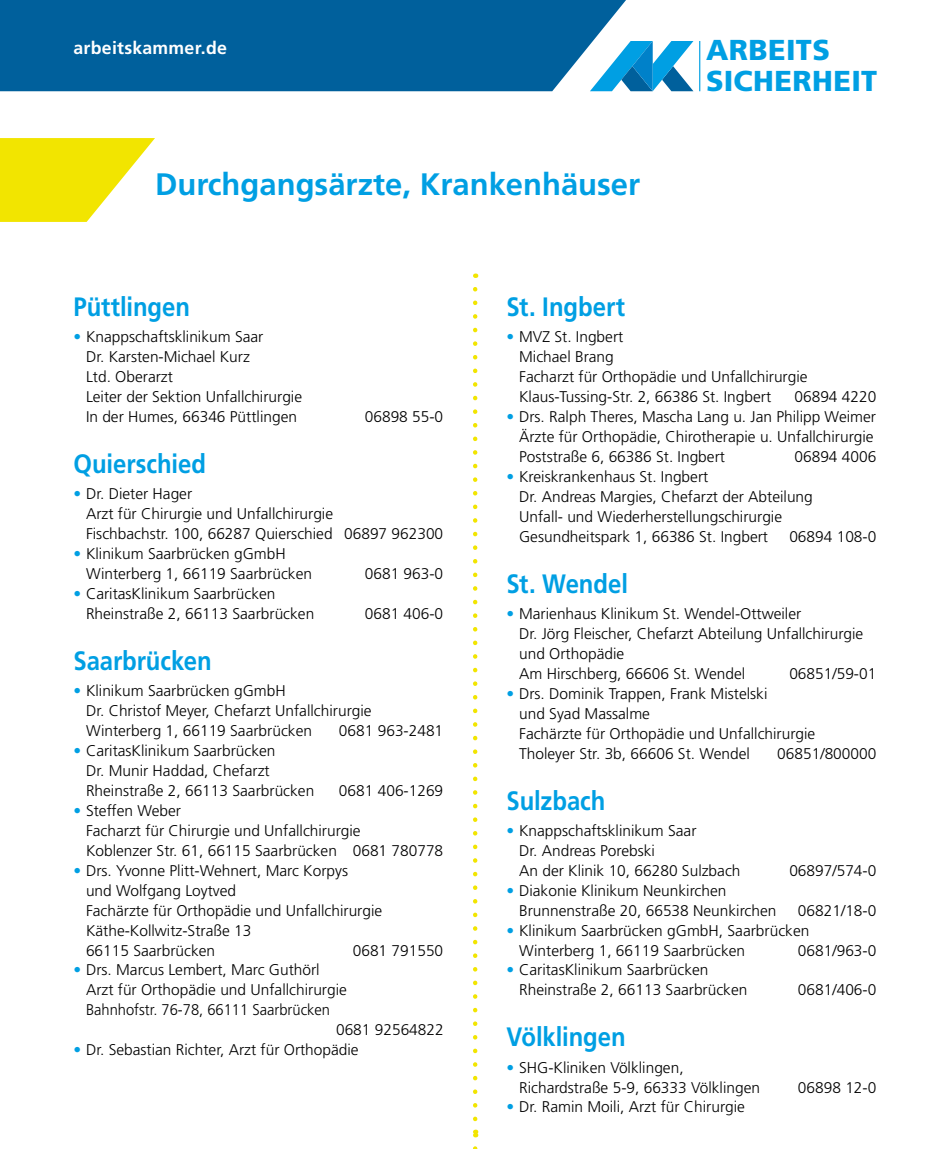
<style>
.page{position:relative;width:944px;height:1149px;background:#fff}
.page>*{position:absolute;margin:0;border:0;box-sizing:border-box;transform-origin:0 0}
.t1{font:700 31.05px "Frutiger LT Pro";color:#009fe3}
.t2{font:900 28.8px/31.3px "Frutiger LT Pro";letter-spacing:.015em;color:#009fe3}
.t3{font:700 26.55px "Frutiger LT Pro";color:#009fe3;scale:.9 1}
.t4{font:700 17.78px "Frutiger LT Pro";letter-spacing:.015em;color:#fff}
.t5{font:300 15.53px/20px "Frutiger LT Pro";color:#000}
.t6{font:300 15.53px "Frutiger LT Pro";color:#000;scale:.95 1}
.s1{color:#009fe3}
</style>
<div class="page">
<svg style="left:473px;top:289px;width:4px;height:847px"></svg>
<svg style="left:626px;top:41px;width:67px;height:50px"></svg>
<hr style="left:699px;top:41px;width:1px;height:50px;background:#009fe3">
<div style="left:0;top:0;width:626px;height:91px;background:#00609c"></div>
<svg style="left:0;top:138px;width:155px;height:84px"></svg>
<p class="t4" style="left:74px;top:37px;width:155px">arbeitskammer.de</p>
<p class="t1" style="left:155px;top:166px;width:487px">Durchgangsärzte, Krankenhäuser</p>
<p class="t2" style="left:706px;top:34px;width:173px">ARBEITS<br>SICHERHEIT</p>
<p class="t3" style="left:73px;top:291px;width:131px">Püttlingen</p>
<p class="t5" style="left:86px;top:327px;width:218px;text-indent:-13px"><span class="s1">•</span> Knappschaftsklinikum Saar<br>Dr. Karsten-Michael Kurz<br>Ltd. Oberarzt<br>Leiter der Sektion Unfallchirurgie<br>In der Humes, 66346 Püttlingen</p>
<p class="t5" style="left:365px;top:406px;width:80px">06898 55-0</p>
<p class="t3" style="left:73px;top:448px;width:149px">Quierschied</p>
<p class="t5" style="left:86px;top:484px;width:359px;text-indent:-13px"><span class="s1">•</span> Dr. Dieter Hager<br>Arzt für Chirurgie und Unfallchirurgie<br>Fischbachstr. 100, 66287 Quierschied 06897 962300</p>
<p class="t5" style="left:86px;top:543px;width:228px;text-indent:-13px"><span class="s1">•</span> Klinikum Saarbrücken gGmbH<br>Winterberg 1, 66119 Saarbrücken</p>
<p class="t5" style="left:365px;top:563px;width:80px">0681 963-0</p>
<p class="t5" style="left:86px;top:583px;width:230px;text-indent:-13px"><span class="s1">•</span> CaritasKlinikum Saarbrücken<br>Rheinstraße 2, 66113 Saarbrücken</p>
<p class="t5" style="left:365px;top:603px;width:80px">0681 406-0</p>
<p class="t3" style="left:73px;top:644px;width:155px">Saarbrücken</p>
<p class="t5" style="left:86px;top:680px;width:287px;text-indent:-13px"><span class="s1">•</span> Klinikum Saarbrücken gGmbH<br>Dr. Christof Meyer, Chefarzt Unfallchirurgie<br>Winterberg 1, 66119 Saarbrücken</p>
<p class="t5" style="left:339px;top:720px;width:106px">0681 963-2481</p>
<p class="t5" style="left:86px;top:740px;width:230px;text-indent:-13px"><span class="s1">•</span> CaritasKlinikum Saarbrücken<br>Dr. Munir Haddad, Chefarzt<br>Rheinstraße 2, 66113 Saarbrücken</p>
<p class="t5" style="left:339px;top:780px;width:106px">0681 406-1269</p>
<p class="t5" style="left:86px;top:800px;width:359px;text-indent:-13px"><span class="s1">•</span> Steffen Weber<br>Facharzt für Chirurgie und Unfallchirurgie<br>Koblenzer Str. 61, 66115 Saarbrücken 0681 780778</p>
<p class="t5" style="left:86px;top:860px;width:298px;text-indent:-13px"><span class="s1">•</span> Drs. Yvonne Plitt-Wehnert, Marc Korpys<br>und Wolfgang Loytved<br>Fachärzte für Orthopädie und Unfallchirurgie<br>Käthe-Kollwitz-Straße 13<br>66115 Saarbrücken</p>
<p class="t5" style="left:353px;top:939px;width:92px">0681 791550</p>
<p class="t5" style="left:73px;top:959px;width:248px"><span class="s1">•</span> Drs. Marcus Lembert, Marc Guthörl</p>
<p class="t5" style="left:86px;top:979px;width:262px">Arzt für Orthopädie und Unfallchirurgie</p>
<p class="t6" style="left:86px;top:1000px;width:259px">Bahnhofstr. 76-78, 66111 Saarbrücken</p>
<p class="t5" style="left:336px;top:1019px;width:109px">0681 92564822</p>
<p class="t5" style="left:73px;top:1039px;width:287px"><span class="s1">•</span> Dr. Sebastian Richter, Arzt für Orthopädie</p>
<p class="t3" style="left:507px;top:291px;width:133px">St. Ingbert</p>
<p class="t5" style="left:519px;top:327px;width:290px;text-indent:-13px"><span class="s1">•</span> MVZ St. Ingbert<br>Michael Brang<br>Facharzt für Orthopädie und Unfallchirurgie<br>Klaus-Tussing-Str. 2, 66386 St. Ingbert</p>
<p class="t5" style="left:794px;top:387px;width:83px">06894 4220</p>
<p class="t5" style="left:519px;top:406px;width:358px;text-indent:-13px"><span class="s1">•</span> Drs. Ralph Theres, Mascha Lang u. Jan Philipp Weimer<br>Ärzte für Orthopädie, Chirotherapie u. Unfallchirurgie<br>Poststraße 6, 66386 St. Ingbert</p>
<p class="t5" style="left:794px;top:446px;width:83px">06894 4006</p>
<p class="t5" style="left:519px;top:466px;width:295px;text-indent:-13px"><span class="s1">•</span> Kreiskrankenhaus St. Ingbert<br>Dr. Andreas Margies, Chefarzt der Abteilung Unfall- und Wiederherstellungschirurgie Gesundheitspark 1, 66386 St. Ingbert</p>
<p class="t5" style="left:789px;top:526px;width:89px">06894 108-0</p>
<p class="t3" style="left:507px;top:567px;width:137px">St. Wendel</p>
<p class="t5" style="left:519px;top:603px;width:346px;text-indent:-13px"><span class="s1">•</span> Marienhaus Klinikum St. Wendel-Ottweiler<br>Dr. Jörg Fleischer, Chefarzt Abteilung Unfallchirurgie und Orthopädie<br>Am Hirschberg, 66606 St. Wendel</p>
<p class="t5" style="left:789px;top:663px;width:89px">06851/59-01</p>
<p class="t5" style="left:519px;top:683px;width:298px;text-indent:-13px"><span class="s1">•</span> Drs. Dominik Trappen, Frank Mistelski<br>und Syad Massalme<br>Fachärzte für Orthopädie und Unfallchirurgie Tholeyer Str. 3b, 66606 St. Wendel</p>
<p class="t5" style="left:777px;top:743px;width:101px">06851/800000</p>
<p class="t3" style="left:507px;top:784px;width:111px">Sulzbach</p>
<p class="t5" style="left:519px;top:820px;width:223px;text-indent:-13px"><span class="s1">•</span> Knappschaftsklinikum Saar<br>Dr. Andreas Porebski<br>An der Klinik 10, 66280 Sulzbach</p>
<p class="t5" style="left:789px;top:860px;width:89px">06897/574-0</p>
<p class="t5" style="left:519px;top:880px;width:259px;text-indent:-13px"><span class="s1">•</span> Diakonie Klinikum Neunkirchen<br>Brunnenstraße 20, 66538 Neunkirchen</p>
<p class="t5" style="left:798px;top:900px;width:80px">06821/18-0</p>
<p class="t5" style="left:519px;top:919px;width:292px;text-indent:-13px"><span class="s1">•</span> Klinikum Saarbrücken gGmbH, Saarbrücken<br>Winterberg 1, 66119 Saarbrücken</p>
<p class="t5" style="left:798px;top:939px;width:80px">0681/963-0</p>
<p class="t5" style="left:519px;top:959px;width:230px;text-indent:-13px"><span class="s1">•</span> CaritasKlinikum Saarbrücken<br>Rheinstraße 2, 66113 Saarbrücken</p>
<p class="t3" style="left:507px;top:1020px;width:134px">Völklingen</p>
<p class="t5" style="left:519px;top:1056px;width:242px;text-indent:-13px"><span class="s1">•</span> SHG-Kliniken Völklingen,<br>Richardstraße 5-9, 66333 Völklingen</p>
<p class="t5" style="left:507px;top:1096px;width:240px"><span class="s1">•</span> Dr. Ramin Moili, Arzt für Chirurgie</p>
<p class="t5" style="left:798px;top:979px;width:80px">0681/406-0</p>
<p class="t5" style="left:798px;top:1076px;width:80px">06898 12-0</p>
</div>
